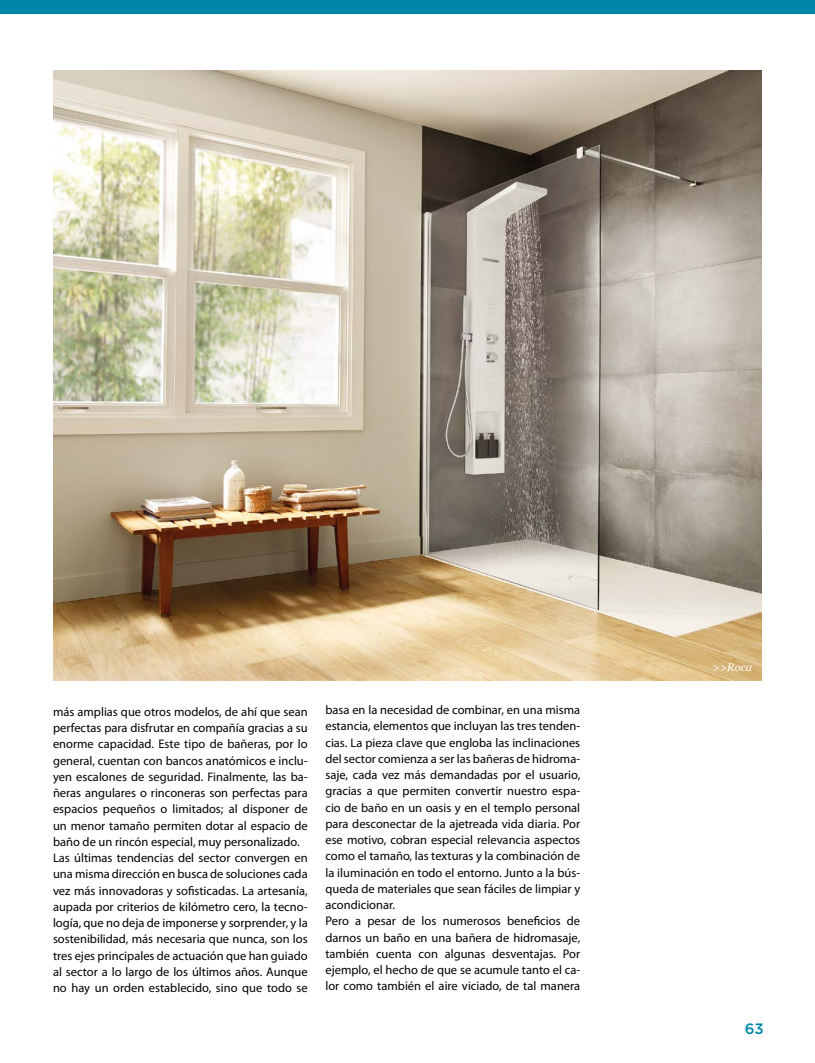
<style>
.page{position:relative;width:815px;height:1063px;background:#fff}
.page>*{position:absolute;margin:0;border:0;box-sizing:border-box;transform-origin:0 0}
.t1{font:500 15px "Gotham";color:#0087a8}
.t2{font:12.5px/16.2px "Myriad Pro";color:#000}
.t3{font:italic 11.25px "Georgia";color:#fff}
</style>
<div class="page">
<div style="left:0;top:0;width:815px;height:14px;background:#0087a8"></div>
<img style="left:53px;top:71px;width:709px;height:609px">
<p class="t2" style="left:53px;top:703px;width:256px">más amplias que otros modelos, de ahí que sean perfectas para disfrutar en compañía gracias a su enorme capacidad. Este tipo de bañeras, por lo general, cuentan con bancos anatómicos e inclu&shy;yen escalones de seguridad. Finalmente, las ba&shy;ñeras angulares o rinconeras son perfectas para espacios pequeños o limitados; al disponer de un menor tamaño permiten dotar al espacio de baño de un rincón especial, muy personalizado.<br>Las últimas tendencias del sector convergen en una misma dirección en busca de soluciones cada vez más innovadoras y sofisticadas. La artesanía, aupada por criterios de kilómetro cero, la tecno&shy;logía, que no deja de imponerse y sorprender, y la sostenibilidad, más necesaria que nunca, son los tres ejes principales de actuación que han guiado al sector a lo largo de los últimos años. Aunque no hay un orden establecido, sino que todo se</p>
<p class="t2" style="left:325px;top:701px;width:256px">basa en la necesidad de combinar, en una misma estancia, elementos que incluyan las tres tenden&shy;cias. La pieza clave que engloba las inclinaciones del sector comienza a ser las bañeras de hidroma&shy;saje, cada vez más demandadas por el usuario, gracias a que permiten convertir nuestro espa&shy;cio de baño en un oasis y en el templo personal para desconectar de la ajetreada vida diaria. Por ese motivo, cobran especial relevancia aspectos como el tamaño, las texturas y la combinación de la iluminación en todo el entorno. Junto a la bús&shy;queda de materiales que sean fáciles de limpiar y acondicionar.<br>Pero a pesar de los numerosos beneficios de darnos un baño en una bañera de hidromasaje, también cuenta con algunas desventajas. Por ejemplo, el hecho de que se acumule tanto el ca&shy;lor como también el aire viciado, de tal manera</p>
<p class="t3" style="left:712px;top:659px;width:41px">&gt;&gt;Roca</p>
<p class="t1" style="left:745px;top:1018px;width:20px">63</p>
</div>
